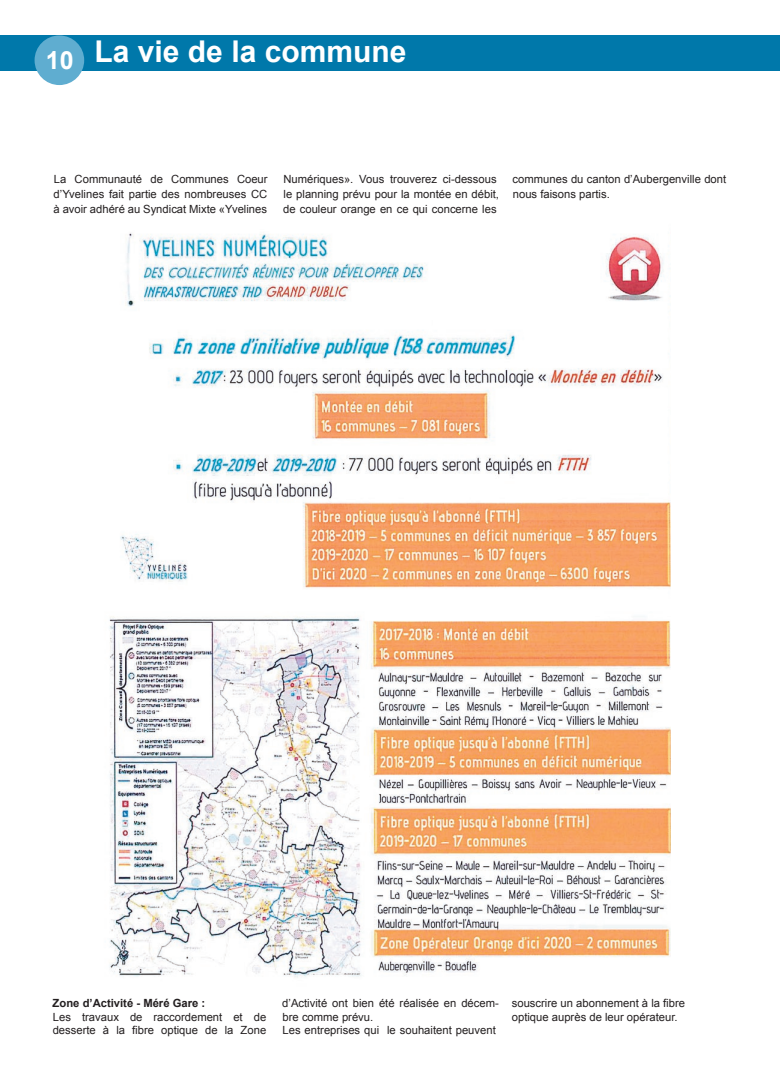
<style>
.page{position:relative;width:780px;height:1088px;background:#fff}
.page>*{position:absolute;margin:0;border:0;box-sizing:border-box;transform-origin:0 0}
.t1{font:700 30px "Arial";color:#fff}
.t2{font:11.25px/15px "Arial";color:#231f20}
.t3{font:700 11.25px "Arial";color:#231f20}
</style>
<div class="page">
<div style="left:0;top:35px;width:762px;height:36px;background:#0078aa"></div>
<div style="left:763px;top:35px;width:17px;height:36px;background:#0078aa"></div>
<div style="left:35px;top:35px;width:49px;height:50px;background:#5fadd0;border-radius:50%"></div>
<img style="left:120px;top:233px;width:550px;height:355px">
<img style="left:109px;top:616px;width:562px;height:362px">
<h1 class="t1" style="left:46px;top:35px;width:362px"><sub>10</sub> La vie de la commune</h1>
<p class="t2" style="left:54px;top:171px;width:215px;text-align:justify">La Communauté de Communes Coeur d’Yvelines fait partie des nombreuses CC à avoir adhéré au Syndicat Mixte «Yvelines</p>
<p class="t2" style="left:283px;top:171px;width:217px">Numériques». Vous trouverez ci-dessous le planning prévu pour la montée en débit, de couleur orange en ce qui concerne les</p>
<p class="t2" style="left:512px;top:171px;width:215px">communes du canton d’Aubergenville dont nous faisons partis.</p>
<p class="t3" style="left:53px;top:997px;width:154px">Zone d’Activité - Méré Gare :</p>
<p class="t2" style="left:53px;top:1010px;width:215px;line-height:13.5px">Les travaux de raccordement et de desserte à la fibre optique de la Zone</p>
<p class="t2" style="left:282px;top:996px;width:218px;line-height:13.5px">d’Activité ont bien été réalisée en décem&shy;bre comme prévu.<br>Les entreprises qui le souhaitent peuvent</p>
<p class="t2" style="left:512px;top:996px;width:175px;line-height:13.5px">souscrire un abonnement à la fibre optique auprès de leur opérateur.</p>
</div>
